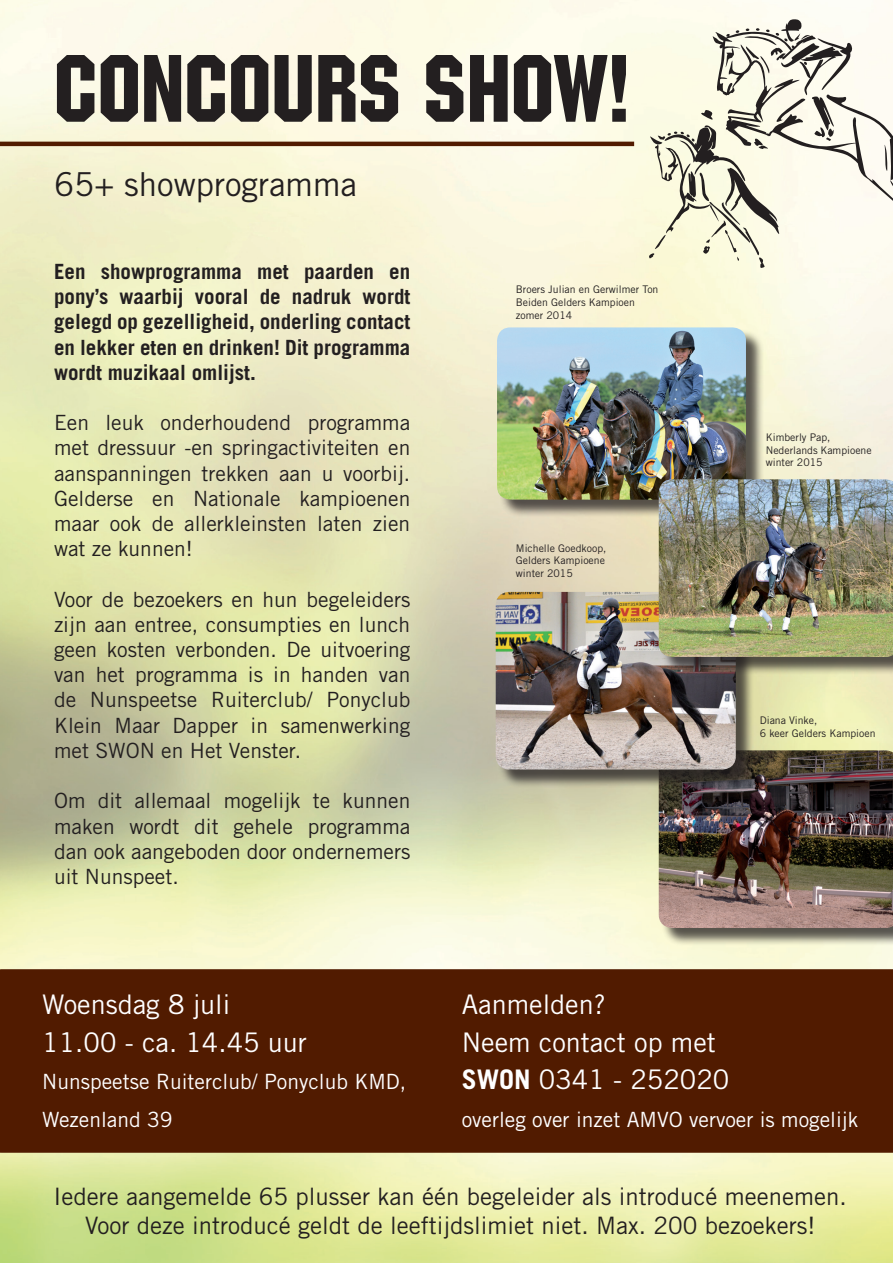
<style>
.page{position:relative;width:893px;height:1263px;background:#fff}
.page>*{position:absolute;margin:0;border:0;box-sizing:border-box;transform-origin:0 0}
.t1{font:94.5px "Machine IT Cby BT";color:#231f20}
.t2{font:33px "Trade Gothic";color:#231f20}
.t3{font:27px/37.5px "Trade Gothic";color:#fff}
.t4{font:24px/28.8px "Trade Gothic";color:#231f20;text-align:center}
.t5{font:21px/25.2px "Trade Gothic";color:#231f20;text-align:justify}
.t6{font:700 21px/25.2px "Trade Gothic";color:#231f20;text-align:justify}
.t7{font:21px/37.5px "Trade Gothic";color:#fff}
.t8{font:10.5px/12.6px "Trade Gothic";color:#231f20}
.s1{font-weight:700}
</style>
<div class="page">
<div style="left:0;top:969px;width:893px;height:184px;background:#511b00"></div>
<svg style="left:648px;top:19px;width:245px;height:249px"></svg>
<div style="left:661px;top:753px;width:232px;height:193px;background:#231f20;opacity:.75"></div>
<img style="left:659px;top:750px;width:234px;height:178px">
<div style="left:498px;top:594px;width:256px;height:194px;background:#231f20;opacity:.75"></div>
<img style="left:496px;top:592px;width:240px;height:177px">
<div style="left:499px;top:330px;width:265px;height:188px;background:#231f20;opacity:.75"></div>
<img style="left:497px;top:327px;width:249px;height:173px">
<div style="left:661px;top:481px;width:232px;height:194px;background:#231f20;opacity:.75"></div>
<img style="left:659px;top:479px;width:234px;height:178px">
<hr style="left:0;top:142px;width:634px;height:4px;background:#511b00">
<h1 class="t1" style="left:54px;top:32px;width:578px">CONCOURS SHOW!</h1>
<h2 class="t2" style="left:54px;top:164px;width:305px">65+ showprogramma</h2>
<p class="t6" style="left:54px;top:259px;width:358px">Een showprogramma met paarden en pony’s waarbij vooral de nadruk wordt gelegd op gezelligheid, onderling contact en lekker eten en drinken! Dit programma wordt muzikaal omlijst.</p>
<p class="t5" style="left:54px;top:410px;width:358px">Een leuk onderhoudend programma met dressuur -en springactiviteiten en aanspanningen trekken aan u voorbij.<br>Gelderse en Nationale kampioenen maar ook de allerkleinsten laten zien wat ze kunnen!</p>
<p class="t5" style="left:54px;top:586px;width:358px">Voor de bezoekers en hun begeleiders zijn aan entree, consumpties en lunch geen kosten verbonden. De uitvoering van het programma is in handen van de Nunspeetse Ruiterclub/ Ponyclub Klein Maar Dapper in samenwerking met SWON en Het Venster.</p>
<p class="t5" style="left:54px;top:788px;width:358px">Om dit allemaal mogelijk te kunnen maken wordt dit gehele programma dan ook aangeboden door ondernemers uit Nunspeet.</p>
<p class="t3" style="left:42px;top:985px;width:266px">Woensdag 8 juli<br>11.00 - ca. 14.45 uur</p>
<p class="t7" style="left:42px;top:1063px;width:366px">Nunspeetse Ruiterclub/ Ponyclub KMD,<br>Wezenland 39</p>
<p class="t8" style="left:516px;top:283px;width:144px">Broers Julian en Gerwilmer Ton<br>Beiden Gelders Kampioen zomer 2014</p>
<p class="t8" style="left:516px;top:542px;width:92px">Michelle Goedkoop,<br>Gelders Kampioene winter 2015</p>
<p class="t8" style="left:766px;top:431px;width:107px">Kimberly Pap,<br>Nederlands Kampioene winter 2015</p>
<p class="t8" style="left:760px;top:714px;width:117px">Diana Vinke,<br>6 keer Gelders Kampioen</p>
<p class="t3" style="left:462px;top:985px;width:269px">Aanmelden?<br>Neem contact op met<br><span class="s1">SWON</span> 0341 - 252020</p>
<p class="t7" style="left:462px;top:1100px;width:398px">overleg over inzet AMVO vervoer is mogelijk</p>
<p class="t4" style="left:54px;top:1182px;width:795px">Iedere aangemelde 65 plusser kan één begeleider als introducé meenemen.<br>Voor deze introducé geldt de leeftijdslimiet niet. Max. 200 bezoekers!</p>
</div>
